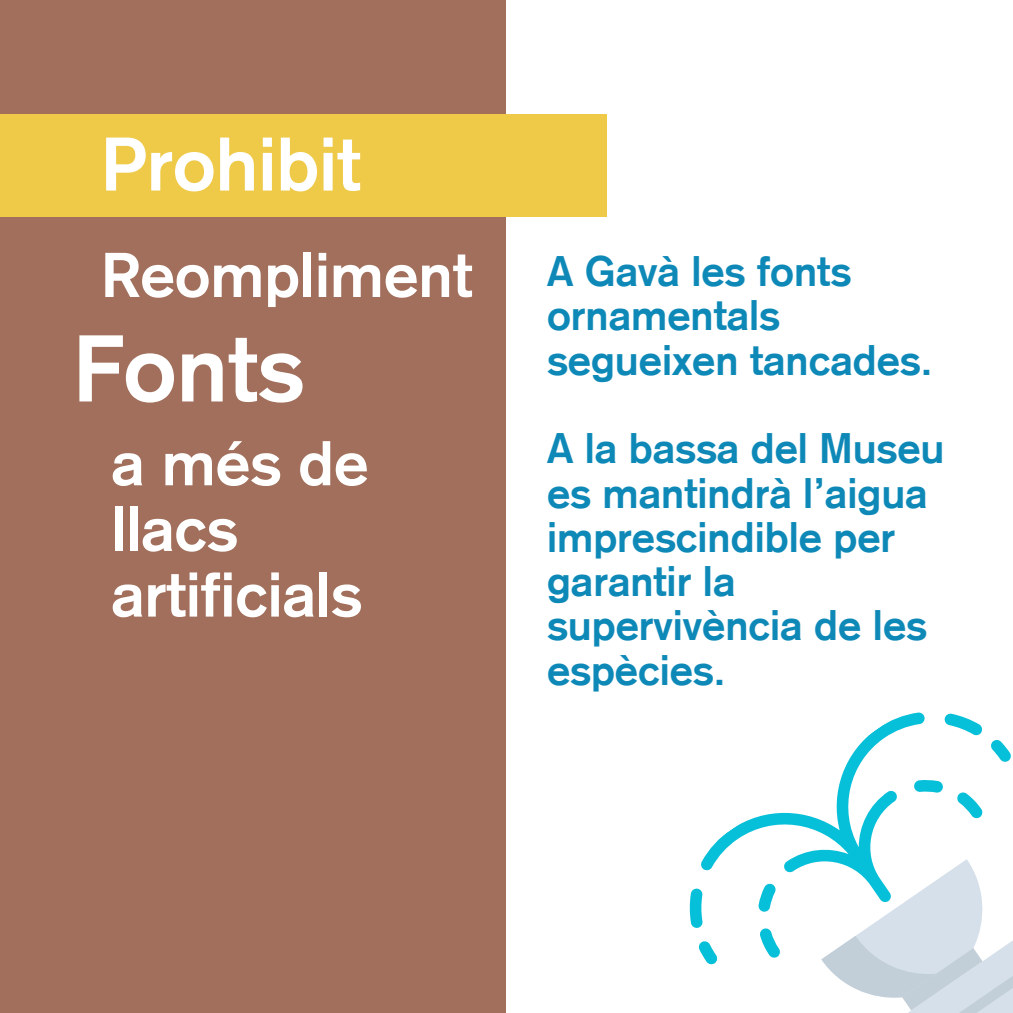
<style>
.page{position:relative;width:1013px;height:1013px;background:#fff}
.page>*{position:absolute;margin:0;border:0;box-sizing:border-box;transform-origin:0 0}
.t1{font:700 92.88px "Akzidenz Grotesk";color:#fff}
.t2{font:700 74.38px "Akzidenz Grotesk";color:#fff}
.t3{font:700 62px/65.6px "Akzidenz Grotesk";color:#fff}
.t4{font:700 41.62px/44.2px "Akzidenz Grotesk";color:#0e89b7}
</style>
<div class="page">
<div style="left:0;top:0;width:1012px;height:1012px;background:#a16f5b"></div>
<div style="left:506px;top:0;width:506px;height:1012px;background:#fff"></div>
<svg style="left:689px;top:890px;width:4px;height:37px"></svg>
<svg style="left:837px;top:941px;width:175px;height:71px"></svg>
<svg style="left:693px;top:714px;width:306px;height:263px"></svg>
<svg style="left:910px;top:712px;width:101px;height:110px"></svg>
<div style="left:0;top:115px;width:607px;height:102px;background:#efca49"></div>
<h3 class="t2" style="left:101px;top:138px;width:261px">Prohibit</h3>
<h1 class="t3" style="left:101px;top:247px;width:372px">Reompliment</h1>
<p class="t1" style="left:73px;top:335px;width:232px">Fonts</p>
<p class="t3" style="left:111px;top:435px;width:259px">a més de llacs artificials</p>
<p class="t4" style="left:547px;top:252px;width:387px">A Gavà les fonts ornamentals segueixen tancades.</p>
<h2 class="t4" style="left:547px;top:429px;width:399px">A la bassa del Museu es mantindrà l’aigua imprescindible per garantir la supervivència de les espècies.</h2>
</div>
